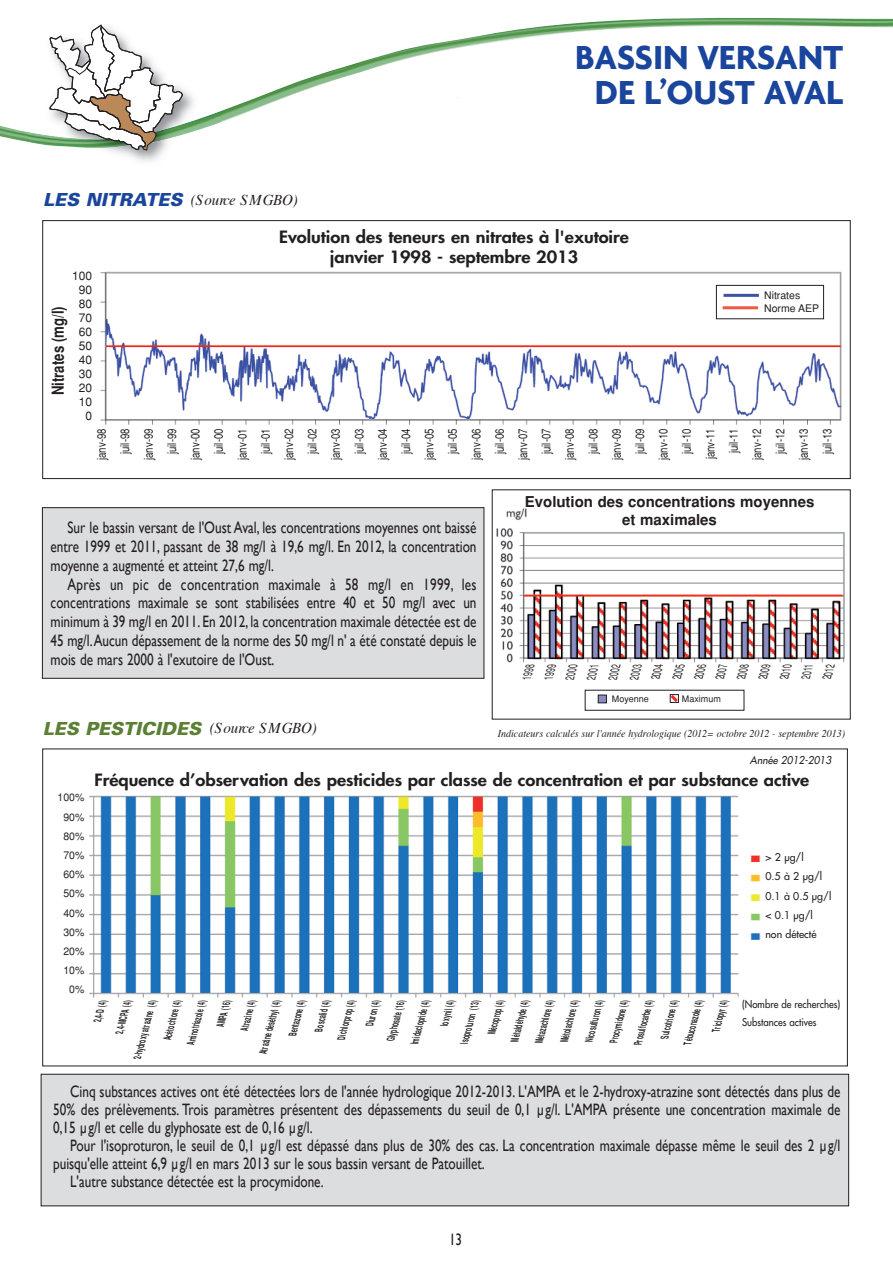
<style>
.page{position:relative;width:893px;height:1263px;background:#fff}
.page>*{position:absolute;margin:0;border:0;box-sizing:border-box;transform-origin:0 0}
.t1{font:700 36px/34.5px "Agenda";color:#1a459c;text-align:center}
.t2{font:italic 900 18px "Univers";color:#5b7f33}
.t3{font:italic 900 18px "Univers";color:#1a459c}
.t4{font:16.5px/18.8px "Gill Sans";color:#231f20;text-align:justify;scale:.8 1}
.t5{font:800 16.5px/19.6px "Futura";color:#231f20;text-align:center;scale:1.1 1}
.t6{font:700 16.5px "Helvetica";color:#231f20;scale:.8 1}
.t7{font:700 15px/18px "Helvetica";color:#231f20;text-align:center}
.t8{font:italic 15px "Times";color:#231f20}
.t9{font:12px/23.4px "Helvetica";color:#231f20;text-align:center;scale:.8 1}
.t10{font:italic 12px "Helvetica";color:#231f20;scale:.59 1}
.t11{font:12px/14px "Helvetica";color:#231f20;text-align:right}
.t12{font:10.65px/19.2px "Helvetica";color:#231f20;text-align:right}
.t13{font:italic 10.5px "Times";color:#231f20;scale:.95 1}
.t14{font:10.5px/19.2px "Futura";color:#231f20}
.t15{font:10.5px/18.3px "Futura";color:#231f20;scale:.91 1}
.t16{font:10.5px/13.4px "Helvetica";color:#231f20}
.t17{font:italic 10.5px "Futura";color:#231f20}
.t18{font:italic 700 10.35px "Helvetica";color:#231f20;scale:.51 1}
.t19{font:9px "Helvetica";color:#231f20}
</style>
<div class="page">
<img style="left:0;top:18px;width:893px;height:124px">
<img style="left:28px;top:18px;width:193px;height:93px">
<img style="left:28px;top:111px;width:193px;height:35px">
<svg style="left:49px;top:24px;width:134px;height:127px"></svg>
<div style="left:42px;top:508px;width:442px;height:170px;background:#dcdddf"></div>
<div style="left:42px;top:507px;width:442px;height:171px;border:1px solid #231f20"></div>
<div style="left:41px;top:1074px;width:808px;height:132px;background:#dcdddf"></div>
<div style="left:41px;top:1074px;width:808px;height:132px;border:1px solid #231f20"></div>
<img style="left:100px;top:271px;width:742px;height:154px">
<div style="left:43px;top:220px;width:807px;height:259px;border:1px solid #231f20"></div>
<img style="left:89px;top:795px;width:650px;height:203px">
<img style="left:496px;top:509px;width:349px;height:154px">
<div style="left:598px;top:695px;width:8px;height:8px;background:#8b8ec5"></div>
<div style="left:598px;top:695px;width:9px;height:8px;border:1px solid #231f20"></div>
<svg style="left:669px;top:694px;width:10px;height:9px"></svg>
<img style="left:750px;top:855px;width:11px;height:85px">
<div style="left:763px;top:289px;width:61px;height:29px;background:#fff"></div>
<div style="left:716px;top:285px;width:108px;height:34px;border:1px solid #231f20"></div>
<hr style="left:723px;top:294px;width:36px;height:3px;background:#3a53a3">
<hr style="left:723px;top:306px;width:35px;height:3px;background:#f0593e">
<p class="t3" style="left:43px;top:193px;width:141px">LES NITRATES</p>
<p class="t8" style="left:191px;top:193px;width:108px">(Source SMGBO)</p>
<h1 class="t1" style="left:575px;top:40px;width:270px">BASSIN VERSANT<br>DE L’OUST AVAL</h1>
<p class="t11" style="left:72px;top:269px;width:22px">100<br>90<br>80<br>70<br>60<br>50<br>40<br>30<br>20<br>10<br>0</p>
<p class="t6" style="left:48px;top:395px;width:113px;rotate:-90deg">Nitrates (mg/l)</p>
<p class="t5" style="left:279px;top:229px;width:319px">Evolution des teneurs en nitrates à l'exutoire janvier 1998 - septembre 2013</p>
<p class="t16" style="left:764px;top:288px;width:57px">Nitrates<br>Norme AEP</p>
<p class="t9" style="left:90px;top:460px;width:41px;rotate:-90deg">janv-98 juil-98 janv-99 juil-99 janv-00 juil-00 janv-01 juil-01 janv-02 juil-02 janv-03 juil-03 janv-04 juil-04 janv-05 juil-05 janv-06 juil-06 janv-07 juil-07 janv-08 juil-08 janv-09 juil-09 janv-10 juil-10 janv-11 juil-11 janv-12 juil-12 janv-13 juil-13</p>
<p class="t4" style="left:51px;top:518px;width:534px;text-indent:17px">Sur le bassin versant de l'Oust Aval, les concentrations moyennes ont baissé entre 1999 et 2011, passant de 38 mg/l à 19,6 mg/l. En 2012, la concentration moyenne a augmenté et atteint 27,6 mg/l.</p>
<p class="t4" style="left:51px;top:575px;width:534px;text-indent:17px">Après un pic de concentration maximale à 58 mg/l en 1999, les concentrations maximale se sont stabilisées entre 40 et 50 mg/l avec un minimum à 39 mg/l en 2011. En 2012, la concentration maximale détectée est de 45 mg/l.Aucun dépassement de la norme des 50 mg/l n' a été constaté depuis le mois de mars 2000 à l'exutoire de l'Oust.</p>
<p class="t2" style="left:43px;top:722px;width:160px">LES PESTICIDES</p>
<p class="t8" style="left:210px;top:722px;width:108px">(Source SMGBO)</p>
<p class="t7" style="left:525px;top:493px;width:291px">Evolution des concentrations moyennes et maximales</p>
<p class="t10" style="left:520px;top:677px;width:28px;rotate:-75deg">1998</p>
<p class="t10" style="left:542px;top:677px;width:28px;rotate:-75deg">1999</p>
<p class="t10" style="left:563px;top:677px;width:28px;rotate:-75deg">2000</p>
<p class="t10" style="left:584px;top:677px;width:28px;rotate:-75deg">2001</p>
<p class="t10" style="left:606px;top:677px;width:28px;rotate:-75deg">2002</p>
<p class="t10" style="left:627px;top:677px;width:28px;rotate:-75deg">2003</p>
<p class="t10" style="left:649px;top:677px;width:28px;rotate:-75deg">2004</p>
<p class="t10" style="left:670px;top:676px;width:28px;rotate:-75deg">2005</p>
<p class="t10" style="left:692px;top:676px;width:28px;rotate:-75deg">2006</p>
<p class="t10" style="left:713px;top:676px;width:28px;rotate:-75deg">2007</p>
<p class="t10" style="left:734px;top:676px;width:28px;rotate:-75deg">2008</p>
<p class="t10" style="left:756px;top:676px;width:28px;rotate:-75deg">2009</p>
<p class="t10" style="left:777px;top:676px;width:28px;rotate:-75deg">2010</p>
<p class="t10" style="left:799px;top:676px;width:27px;rotate:-75deg">2011</p>
<p class="t10" style="left:820px;top:676px;width:28px;rotate:-75deg">2012</p>
<p class="t19" style="left:612px;top:694px;width:39px">Moyenne</p>
<p class="t19" style="left:682px;top:694px;width:40px">Maximum</p>
<p class="t13" style="left:498px;top:729px;width:367px">Indicateurs calculés sur l'année hydrologique (2012= octobre 2012 - septembre 2013)</p>
<p class="t17" style="left:750px;top:755px;width:83px">Année 2012-2013</p>
<p class="t12" style="left:58px;top:788px;width:28px">100%<br>90%<br>80%<br>70%<br>60%<br>50%<br>40%<br>30%<br>20%<br>10%<br>0%</p>
<p class="t5" style="left:94px;top:771px;width:651px">Fréquence d’observation des pesticides par classe de concentration et par substance active</p>
<p class="t14" style="left:765px;top:848px;width:67px">&gt; 2 µg/l<br>0.5 à 2 µg/l<br>0.1 à 0.5 µg/l &lt; 0.1 µg/l non détecté</p>
<p class="t18" style="left:92px;top:1020px;width:46px;rotate:-75deg">2,4-D (4)</p>
<p class="t18" style="left:114px;top:1031px;width:68px;rotate:-75deg">2,4-MCPA (4)</p>
<p class="t18" style="left:132px;top:1057px;width:120px;rotate:-75deg">2-hydroxy atrazine (4)</p>
<p class="t18" style="left:161px;top:1038px;width:82px;rotate:-75deg">Acétochlore (4)</p>
<p class="t18" style="left:185px;top:1042px;width:92px;rotate:-75deg">Aminotriazole (4)</p>
<p class="t18" style="left:215px;top:1025px;width:55px;rotate:-75deg">AMPA (16)</p>
<p class="t18" style="left:239px;top:1028px;width:62px;rotate:-75deg">Atrazine (4)</p>
<p class="t18" style="left:257px;top:1052px;width:111px;rotate:-75deg">Atrazine déséthyl (4)</p>
<p class="t18" style="left:287px;top:1034px;width:74px;rotate:-75deg">Bentazone (4)</p>
<p class="t18" style="left:313px;top:1029px;width:64px;rotate:-75deg">Boscalid (4)</p>
<p class="t18" style="left:335px;top:1037px;width:81px;rotate:-75deg">Dichlorprop (4)</p>
<p class="t18" style="left:364px;top:1024px;width:54px;rotate:-75deg">Diuron (4)</p>
<p class="t18" style="left:385px;top:1039px;width:85px;rotate:-75deg">Glyphosate (16)</p>
<p class="t18" style="left:409px;top:1042px;width:90px;rotate:-75deg">Imidaclopride (4)</p>
<p class="t18" style="left:438px;top:1024px;width:54px;rotate:-75deg">Ioxynil (4)</p>
<p class="t18" style="left:458px;top:1041px;width:90px;rotate:-75deg">Isoproturon (13)</p>
<p class="t18" style="left:486px;top:1032px;width:71px;rotate:-75deg">Mécoprop (4)</p>
<p class="t18" style="left:509px;top:1039px;width:85px;rotate:-75deg">Métaldéhyde (4)</p>
<p class="t18" style="left:533px;top:1040px;width:88px;rotate:-75deg">Métazachlore (4)</p>
<p class="t18" style="left:558px;top:1040px;width:87px;rotate:-75deg">Métolachlore (4)</p>
<p class="t18" style="left:583px;top:1040px;width:87px;rotate:-75deg">Nicosulfuron (4)</p>
<p class="t18" style="left:608px;top:1040px;width:88px;rotate:-75deg">Procymidone (4)</p>
<p class="t18" style="left:632px;top:1043px;width:93px;rotate:-75deg">Prosulfocarbe (4)</p>
<p class="t18" style="left:659px;top:1036px;width:79px;rotate:-75deg">Sulcotrione (4)</p>
<p class="t18" style="left:682px;top:1042px;width:92px;rotate:-75deg">Tébuconazole (4)</p>
<p class="t18" style="left:710px;top:1029px;width:65px;rotate:-75deg">Triclopyr (4)</p>
<p class="t15" style="left:742px;top:995px;width:109px">(Nombre de recherches)<br>Substances actives</p>
<p class="t4" style="left:53px;top:1082px;width:986px;line-height:18.1px;text-indent:17px">Cinq substances actives ont été détectées lors de l'année hydrologique 2012-2013. L'AMPA et le 2-hydroxy-atrazine sont détectés dans plus de 50% des prélèvements. Trois paramètres présentent des dépassements du seuil de 0,1 µg/l. L'AMPA présente une concentration maximale de 0,15 µg/l et celle du glyphosate est de 0,16 µg/l.</p>
<p class="t4" style="left:70px;top:1136px;width:964px">Pour l'isoproturon, le seuil de 0,1 µg/l est dépassé dans plus de 30% des cas. La concentration maximale dépasse même le seuil des 2 µg/l</p>
<p class="t4" style="left:53px;top:1154px;width:541px">puisqu'elle atteint 6,9 µg/l en mars 2013 sur le sous bassin versant de Patouillet.</p>
<p class="t4" style="left:70px;top:1172px;width:318px">L'autre substance détectée est la procymidone.</p>
<p class="t4" style="left:449px;top:1229px;width:18px">13</p>
</div>
